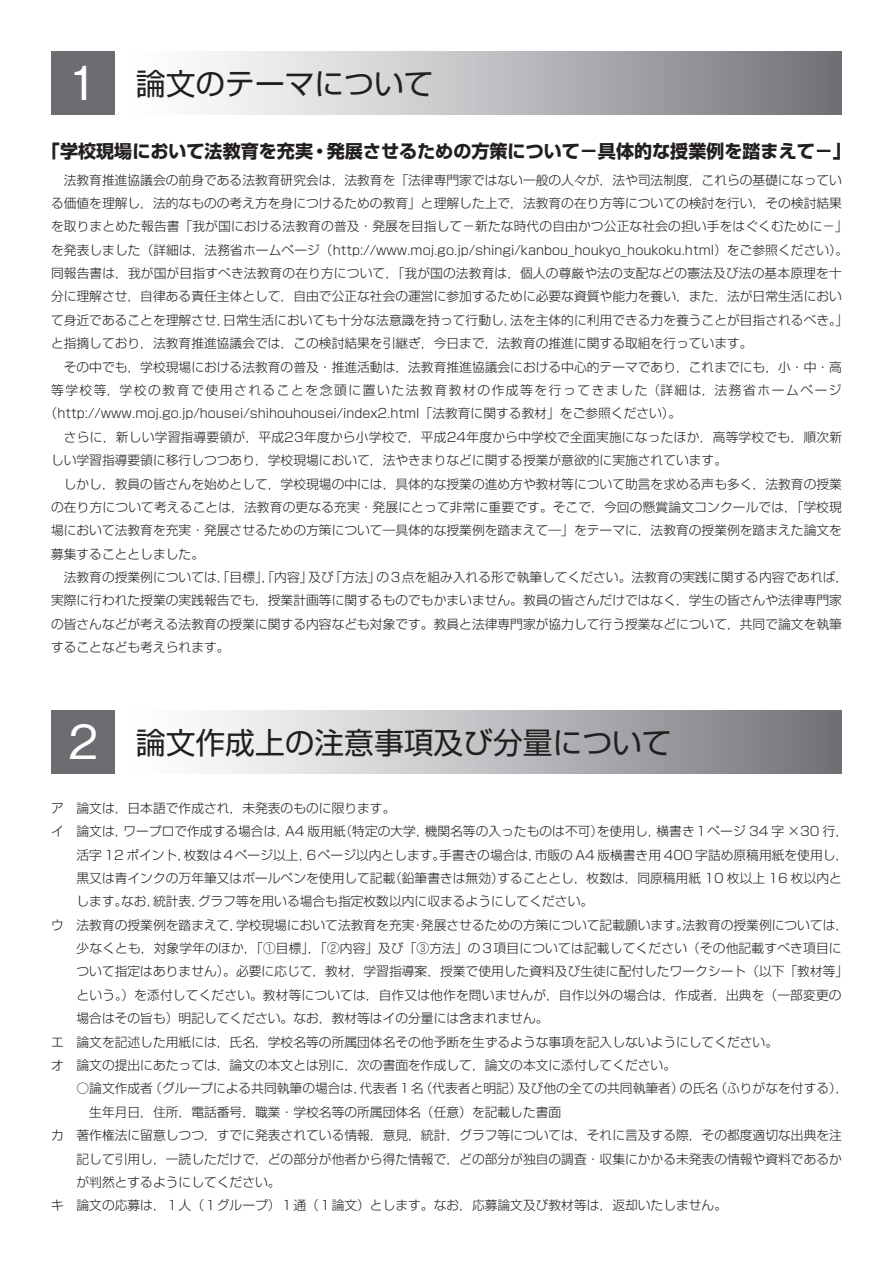
<style>
.page{position:relative;width:893px;height:1263px;background:#fff}
.page>*{position:absolute;margin:0;border:0;box-sizing:border-box;transform-origin:0 0}
.t1{font:29.7px "Shin Go Pro";color:#231f20}
.t2{font:700 18px "Shin Go Pro";color:#231f20}
.t3{font:300 12.75px "Shin Go Pro";color:#231f20}
.t4{font:300 12.75px "Shin Go Pro";letter-spacing:.12em;color:#231f20}
.s1{font-family:"Gothic BBB Pro";font-weight:500;font-size:46.8px;color:#fff}
</style>
<div class="page">
<div style="left:115px;top:710px;width:727px;height:64px;background:linear-gradient(to right,#fff,#74767a)"></div>
<div style="left:51px;top:710px;width:64px;height:64px;background:#6c6d70"></div>
<div style="left:115px;top:51px;width:727px;height:64px;background:linear-gradient(to right,#fff,#74767a)"></div>
<div style="left:51px;top:51px;width:64px;height:64px;background:#6c6d70"></div>
<h1 class="t1" style="left:69px;top:59px;width:366px"><span class="s1">1</span> 論文のテーマについて</h1>
<h2 class="t2" style="left:42px;top:137px;width:810px">「学校現場において法教育を充実・発展させるための方策について－具体的な授業例を踏まえて－」</h2>
<p class="t3" style="left:51px;top:169px;width:792px">　法教育推進協議会の前身である法教育研究会は，法教育を「法律専門家ではない一般の人々が，法や司法制度，これらの基礎になってい</p>
<p class="t3" style="left:51px;top:193px;width:792px">る価値を理解し，法的なものの考え方を身につけるための教育」と理解した上で，法教育の在り方等についての検討を行い，その検討結果</p>
<p class="t3" style="left:51px;top:216px;width:798px">を取りまとめた報告書「我が国における法教育の普及・発展を目指して－新たな時代の自由かつ公正な社会の担い手をはぐくむために－」</p>
<p class="t3" style="left:51px;top:239px;width:799px">を発表しました（詳細は，法務省ホームページ（http://www.moj.go.jp/shingi/kanbou_houkyo_houkoku.html）をご参照ください）。</p>
<p class="t3" style="left:51px;top:263px;width:792px">同報告書は，我が国が目指すべき法教育の在り方について，「我が国の法教育は，個人の尊厳や法の支配などの憲法及び法の基本原理を十</p>
<p class="t3" style="left:51px;top:286px;width:792px">分に理解させ，自律ある責任主体として，自由で公正な社会の運営に参加するために必要な資質や能力を養い，また，法が日常生活におい</p>
<p class="t3" style="left:51px;top:309px;width:799px">て身近であることを理解させ，日常生活においても十分な法意識を持って行動し，法を主体的に利用できる力を養うことが目指されるべき。」</p>
<p class="t3" style="left:51px;top:333px;width:703px">と指摘しており，法教育推進協議会では，この検討結果を引継ぎ，今日まで，法教育の推進に関する取組を行っています。</p>
<p class="t3" style="left:51px;top:356px;width:792px">　その中でも，学校現場における法教育の普及・推進活動は，法教育推進協議会における中心的テーマであり，これまでにも，小・中・高</p>
<p class="t4" style="left:51px;top:380px;width:792px">等学校等，学校の教育で使用されることを念頭に置いた法教育教材の作成等を行ってきました（詳細は，法務省ホームページ</p>
<p class="t3" style="left:45px;top:403px;width:638px">（http://www.moj.go.jp/housei/shihouhousei/index2.html「法教育に関する教材」をご参照ください）。</p>
<p class="t3" style="left:51px;top:426px;width:793px">　さらに，新しい学習指導要領が，平成23年度から小学校で，平成24年度から中学校で全面実施になったほか，高等学校でも，順次新</p>
<p class="t3" style="left:51px;top:450px;width:678px">しい学習指導要領に移行しつつあり，学校現場において，法やきまりなどに関する授業が意欲的に実施されています。</p>
<p class="t3" style="left:51px;top:473px;width:792px">　しかし，教員の皆さんを始めとして，学校現場の中には，具体的な授業の進め方や教材等について助言を求める声も多く，法教育の授業</p>
<p class="t3" style="left:51px;top:497px;width:792px">の在り方について考えることは，法教育の更なる充実・発展にとって非常に重要です。そこで，今回の懸賞論文コンクールでは，「学校現</p>
<p class="t3" style="left:51px;top:520px;width:792px">場において法教育を充実・発展させるための方策について―具体的な授業例を踏まえて―」をテーマに，法教育の授業例を踏まえた論文を</p>
<p class="t3" style="left:51px;top:543px;width:155px">募集することとしました。</p>
<p class="t3" style="left:51px;top:567px;width:799px">　法教育の授業例については，「目標」，「内容」及び「方法」の３点を組み入れる形で執筆してください。法教育の実践に関する内容であれば，</p>
<p class="t3" style="left:51px;top:590px;width:792px">実際に行われた授業の実践報告でも，授業計画等に関するものでもかまいません。教員の皆さんだけではなく，学生の皆さんや法律専門家</p>
<p class="t3" style="left:51px;top:613px;width:792px">の皆さんなどが考える法教育の授業に関する内容なども対象です。教員と法律専門家が協力して行う授業などについて，共同で論文を執筆</p>
<p class="t3" style="left:51px;top:637px;width:180px">することなども考えられます。</p>
<h1 class="t1" style="left:69px;top:718px;width:604px"><span class="s1">2</span> 論文作成上の注意事項及び分量について</h1>
<p class="t3" style="left:51px;top:797px;width:346px">ア　論文は，日本語で作成され，未発表のものに限ります。</p>
<p class="t3" style="left:51px;top:821px;width:799px">イ　論文は，ワープロで作成する場合は，A4 版用紙（特定の大学，機関名等の入ったものは不可）を使用し，横書き１ページ 34 字 ×30 行，</p>
<p class="t3" style="left:77px;top:844px;width:773px">活字 12 ポイント，枚数は４ページ以上，６ページ以内とします。手書きの場合は，市販の A4 版横書き用 400 字詰め原稿用紙を使用し，</p>
<p class="t3" style="left:77px;top:867px;width:767px">黒又は青インクの万年筆又はボールペンを使用して記載（鉛筆書きは無効）することとし，枚数は，同原稿用紙 10 枚以上 16 枚以内と</p>
<p class="t3" style="left:77px;top:891px;width:518px">します。なお，統計表，グラフ等を用いる場合も指定枚数以内に収まるようにしてください。</p>
<p class="t3" style="left:51px;top:914px;width:799px">ウ　法教育の授業例を踏まえて，学校現場において法教育を充実・発展させるための方策について記載願います。法教育の授業例については，</p>
<p class="t3" style="left:77px;top:938px;width:767px">少なくとも，対象学年のほか，「①目標」，「②内容」及び「③方法」の３項目については記載してください（その他記載すべき項目に</p>
<p class="t3" style="left:77px;top:961px;width:773px">ついて指定はありません）。必要に応じて，教材，学習指導案，授業で使用した資料及び生徒に配付したワークシート（以下「教材等」</p>
<p class="t3" style="left:77px;top:984px;width:767px">という。）を添付してください。教材等については，自作又は他作を問いませんが，自作以外の場合は，作成者，出典を（一部変更の</p>
<p class="t3" style="left:77px;top:1008px;width:473px">場合はその旨も）明記してください。なお，教材等はイの分量には含まれません。</p>
<p class="t3" style="left:51px;top:1031px;width:729px">エ　論文を記述した用紙には，氏名，学校名等の所属団体名その他予断を生ずるような事項を記入しないようにしてください。</p>
<p class="t3" style="left:51px;top:1055px;width:627px">オ　論文の提出にあたっては，論文の本文とは別に，次の書面を作成して，論文の本文に添付してください。</p>
<p class="t3" style="left:51px;top:1078px;width:799px">　　○論文作成者（グループによる共同執筆の場合は，代表者１名（代表者と明記）及び他の全ての共同執筆者）の氏名（ふりがなを付する），</p>
<p class="t3" style="left:89px;top:1101px;width:473px">生年月日，住所，電話番号，職業・学校名等の所属団体名（任意）を記載した書面</p>
<p class="t3" style="left:51px;top:1125px;width:792px">カ　著作権法に留意しつつ，すでに発表されている情報，意見，統計，グラフ等については，それに言及する際，その都度適切な出典を注</p>
<p class="t3" style="left:77px;top:1148px;width:767px">記して引用し，一読しただけで，どの部分が他者から得た情報で，どの部分が独自の調査・収集にかかる未発表の情報や資料であるか</p>
<p class="t3" style="left:77px;top:1171px;width:206px">が判然とするようにしてください。</p>
<p class="t3" style="left:51px;top:1195px;width:678px">キ　論文の応募は，１人（１グループ）１通（１論文）とします。なお，応募論文及び教材等は，返却いたしません。</p>
</div>
